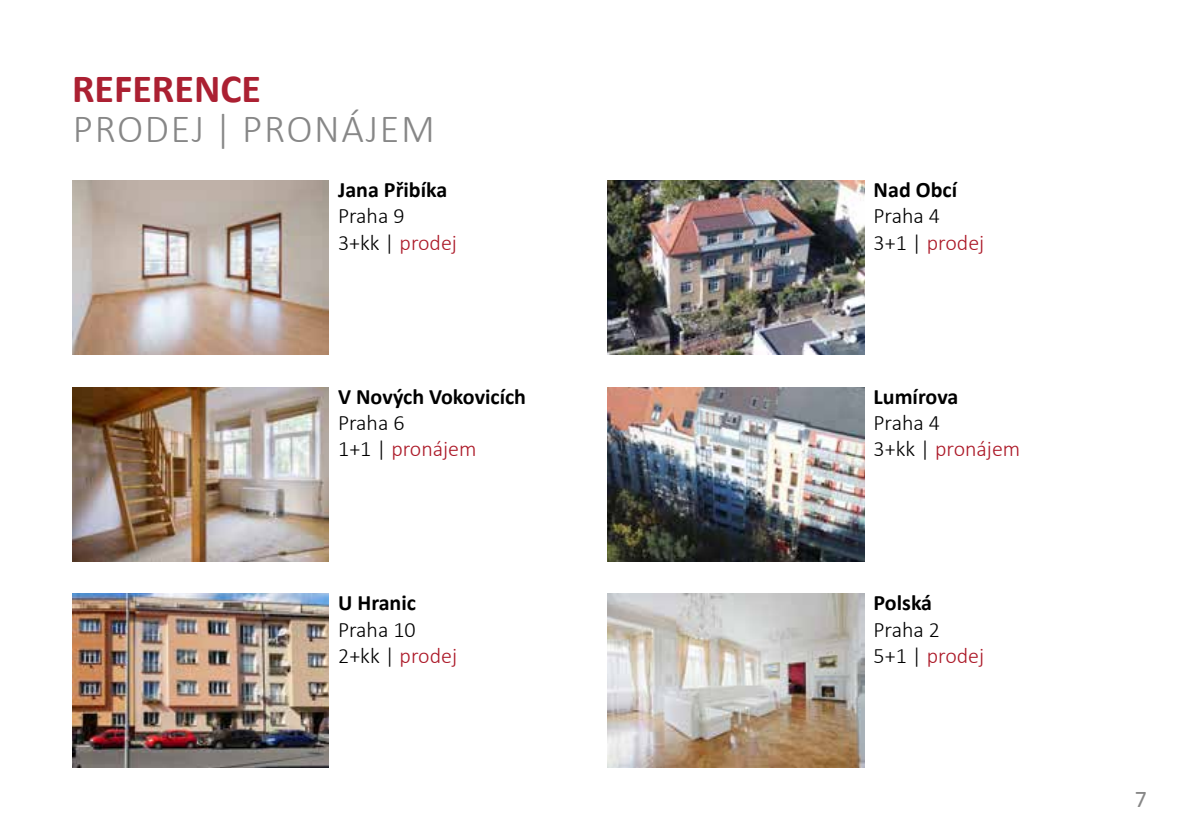
<style>
.page{position:relative;width:1191px;height:840px;background:#fff}
.page>*{position:absolute;margin:0;border:0;box-sizing:border-box;transform-origin:0 0}
.t1{font:300 40px "Calibri";letter-spacing:.04em;color:#878787}
.t2{font:700 40px "Calibri";color:#ab2032}
.t3{font:24px "Calibri";color:#878787}
.t4{font:300 22px/26.4px "Calibri";color:#000}
.t5{font:700 22px "Calibri";color:#000}
.s1{color:#ac1928}
</style>
<div class="page">
<img style="left:72px;top:180px;width:257px;height:174px">
<img style="left:607px;top:180px;width:257px;height:174px">
<img style="left:72px;top:387px;width:257px;height:173px">
<img style="left:72px;top:593px;width:257px;height:174px">
<img style="left:607px;top:387px;width:257px;height:173px">
<img style="left:607px;top:593px;width:257px;height:174px">
<h1 class="t2" style="left:72px;top:60px;width:190px">REFERENCE</h1>
<h1 class="t1" style="left:73px;top:104px;width:363px">PRODEJ | PRONÁJEM</h1>
<p class="t5" style="left:338px;top:174px;width:111px">Jana Přibíka</p>
<p class="t4" style="left:338px;top:202px;width:120px">Praha 9<br>3+kk | <span class="s1">prodej</span></p>
<p class="t5" style="left:338px;top:380px;width:189px">V Nových Vokovicích</p>
<p class="t4" style="left:338px;top:409px;width:140px">Praha 6<br>1+1 | <span class="s1">pronájem</span></p>
<p class="t5" style="left:338px;top:587px;width:79px">U Hranic</p>
<p class="t4" style="left:338px;top:615px;width:120px">Praha 10<br>2+kk | <span class="s1">prodej</span></p>
<p class="t5" style="left:873px;top:174px;width:85px">Nad Obcí</p>
<p class="t4" style="left:873px;top:202px;width:112px">Praha 4<br>3+1 | <span class="s1">prodej</span></p>
<p class="t5" style="left:873px;top:380px;width:86px">Lumírova</p>
<p class="t4" style="left:873px;top:409px;width:148px">Praha 4<br>3+kk | <span class="s1">pronájem</span></p>
<p class="t5" style="left:873px;top:587px;width:60px">Polská</p>
<p class="t4" style="left:873px;top:615px;width:112px">Praha 2<br>5+1 | <span class="s1">prodej</span></p>
<p class="t3" style="left:1134px;top:783px;width:14px">7</p>
</div>
